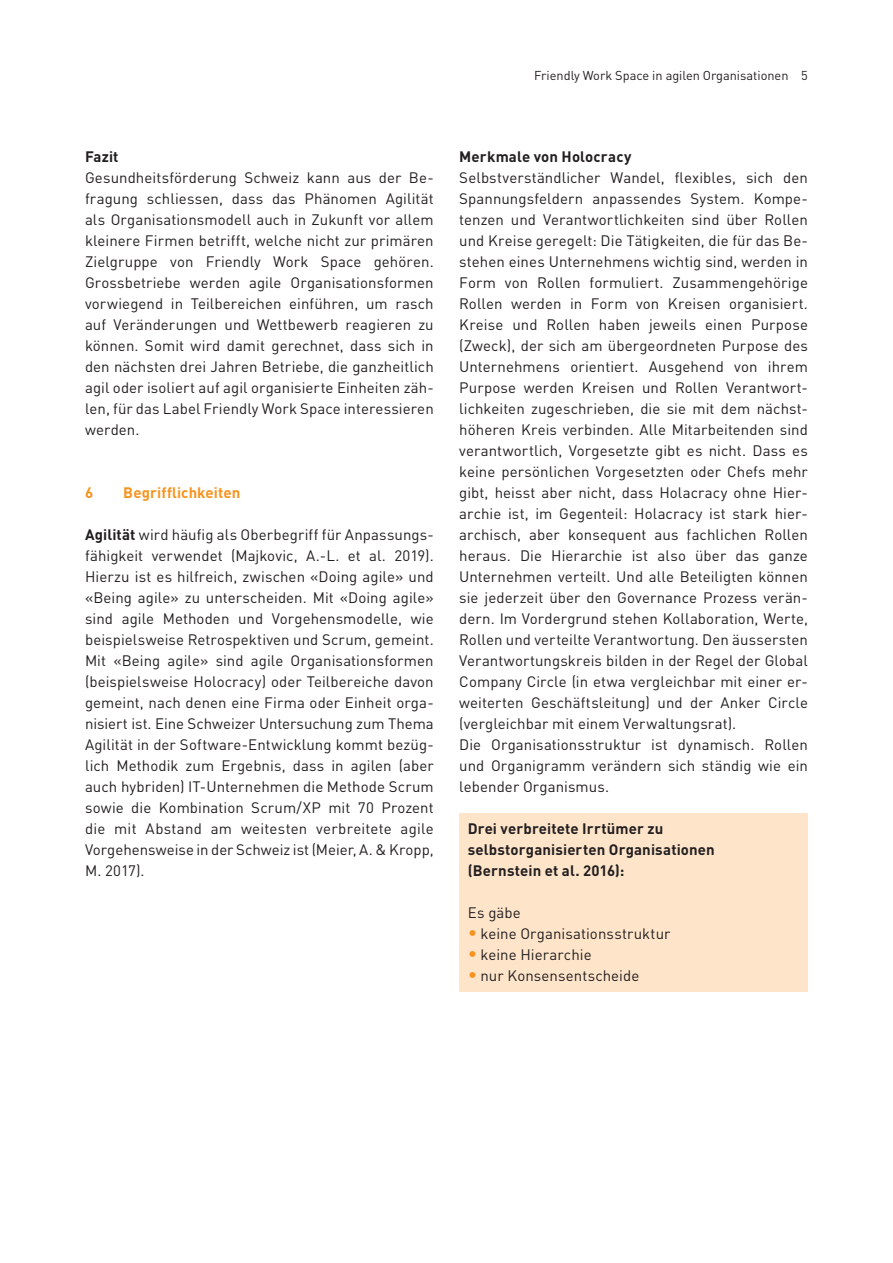
<style>
.page{position:relative;width:893px;height:1263px;background:#fff}
.page>*{position:absolute;margin:0;border:0;box-sizing:border-box;transform-origin:0 0}
.t1{font:15px/21px "DIN Pro";letter-spacing:.005em;color:#231f20}
.t2{font:700 15px/21px "DIN Pro";letter-spacing:.01em;color:#231f20}
.t3{font:700 15px "DIN Pro";letter-spacing:.005em;color:#f7931d}
.t4{font:12.75px "DIN Pro";color:#231f20}
.s1{font-weight:700}
.s2{font-size:18px;color:#f7931d}
</style>
<div class="page">
<div style="left:459px;top:813px;width:349px;height:178px;background:#fee5ca"></div>
<p class="t4" style="left:534px;top:66px;width:275px">Friendly Work Space in agilen Organisationen 5</p>
<p class="t2" style="left:85px;top:145px;width:35px">Fazit</p>
<p class="t1" style="left:85px;top:166px;width:350px">Gesundheitsförderung Schweiz kann aus der Be&shy;fragung schliessen, dass das Phänomen Agilität als Organisationsmodell auch in Zukunft vor allem kleinere Firmen betrifft, welche nicht zur primären Zielgruppe von Friendly Work Space gehören.<br>Grossbetriebe werden agile Organisationsformen vorwiegend in Teilbereichen einführen, um rasch auf Veränderungen und Wettbewerb reagieren zu können. Somit wird damit gerechnet, dass sich in den nächsten drei Jahren Betriebe, die ganzheitlich agil oder isoliert auf agil organisierte Einheiten zäh&shy;len, für das Label Friendly Work Space interessieren werden.</p>
<p class="t3" style="left:85px;top:482px;width:10px">6</p>
<p class="t3" style="left:123px;top:482px;width:119px">Begrifflichkeiten</p>
<p class="t1" style="left:85px;top:523px;width:350px;text-align:justify"><span class="s1">Agilität</span> wird häufig als Oberbegriff für Anpassungs&shy;fähigkeit verwendet (Majkovic, A.-L. et al. 2019).<br>Hierzu ist es hilfreich, zwischen «Doing agile» und «Being agile» zu unterscheiden. Mit «Doing agile» sind agile Methoden und Vorgehensmodelle, wie beispielsweise Retrospektiven und Scrum, gemeint.<br>Mit «Being agile» sind agile Organisationsformen (beispielsweise Holocracy) oder Teilbereiche davon gemeint, nach denen eine Firma oder Einheit orga&shy;nisiert ist. Eine Schweizer Untersuchung zum Thema Agilität in der Software-Entwicklung kommt bezüg&shy;lich Methodik zum Ergebnis, dass in agilen (aber auch hybriden) IT-Unternehmen die Methode Scrum sowie die Kombination Scrum/XP mit 70 Prozent die mit Abstand am weitesten verbreitete agile Vorgehensweise in der Schweiz ist (Meier, A. &amp; Kropp, M. 2017).</p>
<p class="t2" style="left:459px;top:145px;width:174px">Merkmale von Holocracy</p>
<p class="t1" style="left:459px;top:166px;width:350px">Selbstverständlicher Wandel, flexibles, sich den Spannungsfeldern anpassendes System. Kompe&shy;tenzen und Verantwortlichkeiten sind über Rollen und Kreise geregelt: Die Tätigkeiten, die für das Be&shy;stehen eines Unternehmens wichtig sind, werden in Form von Rollen formuliert. Zusammengehörige Rollen werden in Form von Kreisen organisiert.<br>Kreise und Rollen haben jeweils einen Purpose (Zweck), der sich am übergeordneten Purpose des Unternehmens orientiert. Ausgehend von ihrem Purpose werden Kreisen und Rollen Verantwort&shy;lichkeiten zugeschrieben, die sie mit dem nächst&shy;höheren Kreis verbinden. Alle Mitarbeitenden sind verantwortlich, Vorgesetzte gibt es nicht. Dass es keine persönlichen Vorgesetzten oder Chefs mehr gibt, heisst aber nicht, dass Holacracy ohne Hier&shy;archie ist, im Gegenteil: Holacracy ist stark hier&shy;archisch, aber konsequent aus fachlichen Rollen heraus. Die Hierarchie ist also über das ganze Unternehmen verteilt. Und alle Beteiligten können sie jederzeit über den Governance Prozess verän&shy;dern. Im Vordergrund stehen Kollaboration, Werte, Rollen und verteilte Verantwortung. Den äussersten Verantwortungskreis bilden in der Regel der Global Company Circle (in etwa vergleichbar mit einer er&shy;weiterten Geschäftsleitung) und der Anker Circle (vergleichbar mit einem Verwaltungsrat).<br>Die Organisationsstruktur ist dynamisch. Rollen und Organigramm verändern sich ständig wie ein lebender Organismus.</p>
<p class="t2" style="left:468px;top:817px;width:249px">Drei verbreitete Irrtümer zu selbstorganisierten Organisationen (Bernstein et al. 2016):</p>
<p class="t1" style="left:468px;top:901px;width:55px">Es gäbe</p>
<p class="t1" style="left:468px;top:922px;width:204px"><span class="s2">•</span> keine Organisationsstruktur</p>
<p class="t1" style="left:468px;top:943px;width:125px"><span class="s2">•</span> keine Hierarchie</p>
<p class="t1" style="left:468px;top:964px;width:173px"><span class="s2">•</span> nur Konsensentscheide</p>
</div>
